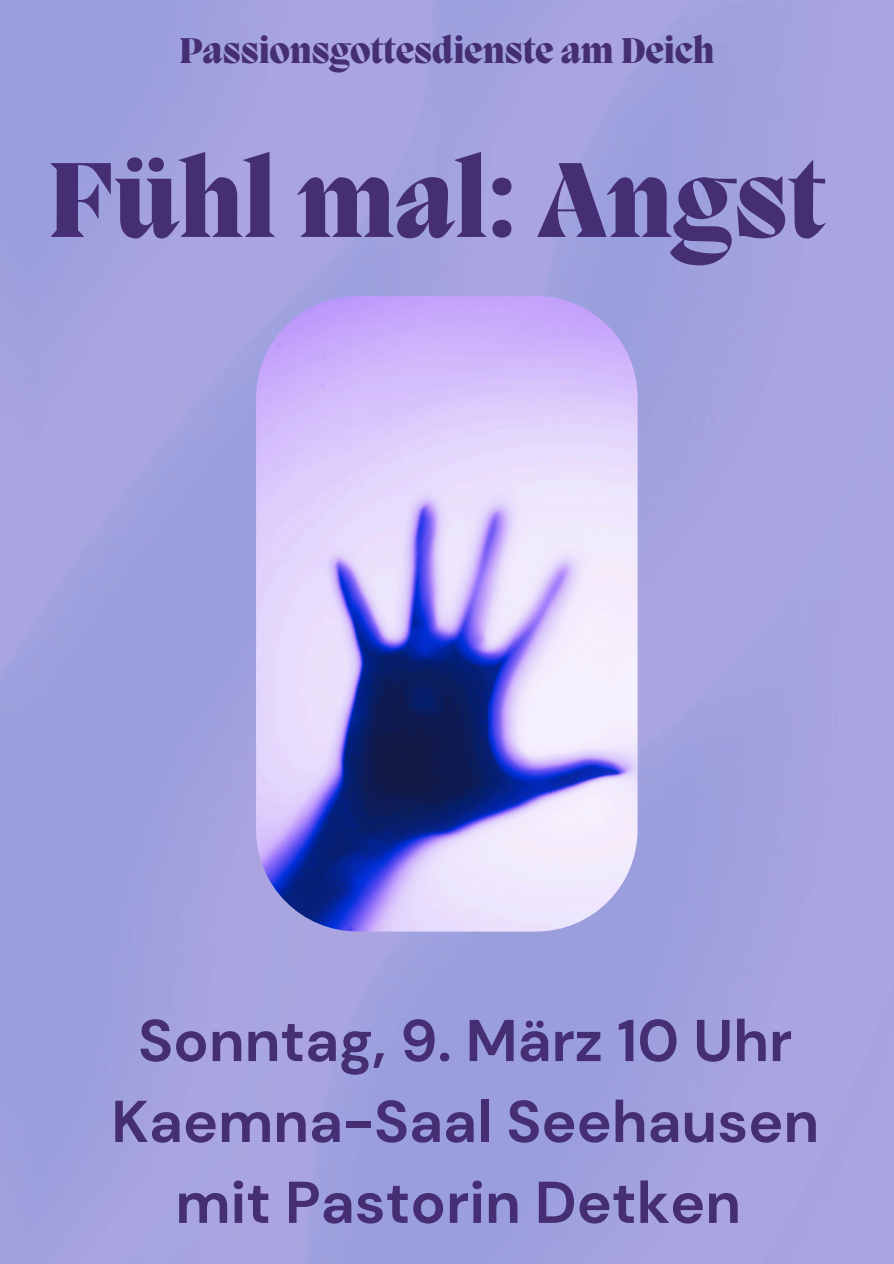
<style>
.page{position:relative;width:894px;height:1264px;background:#fff}
.page>*{position:absolute;margin:0;border:0;box-sizing:border-box;transform-origin:0 0}
.t1{font:800 109.35px "Migra";color:#452e74}
.t2{font:700 58.8px/80.8px "DM Sans";color:#452e74;text-align:center}
.t3{font:800 36.75px "Migra";color:#452e74}
</style>
<div class="page">
<img style="left:0;top:0;width:893px;height:1263px">
<img style="left:256px;top:296px;width:381px;height:635px;border-radius:102px">
<p class="t3" style="left:179px;top:33px;width:536px">Passionsgottesdienste am Deich</p>
<p class="t1" style="left:47px;top:148px;width:779px">Fühl mal: Angst</p>
<h2 class="t2" style="left:111px;top:1000px;width:709px">Sonntag, 9. März 10 Uhr<br>Kaemna-Saal Seehausen mit Pastorin Detken</h2>
</div>
